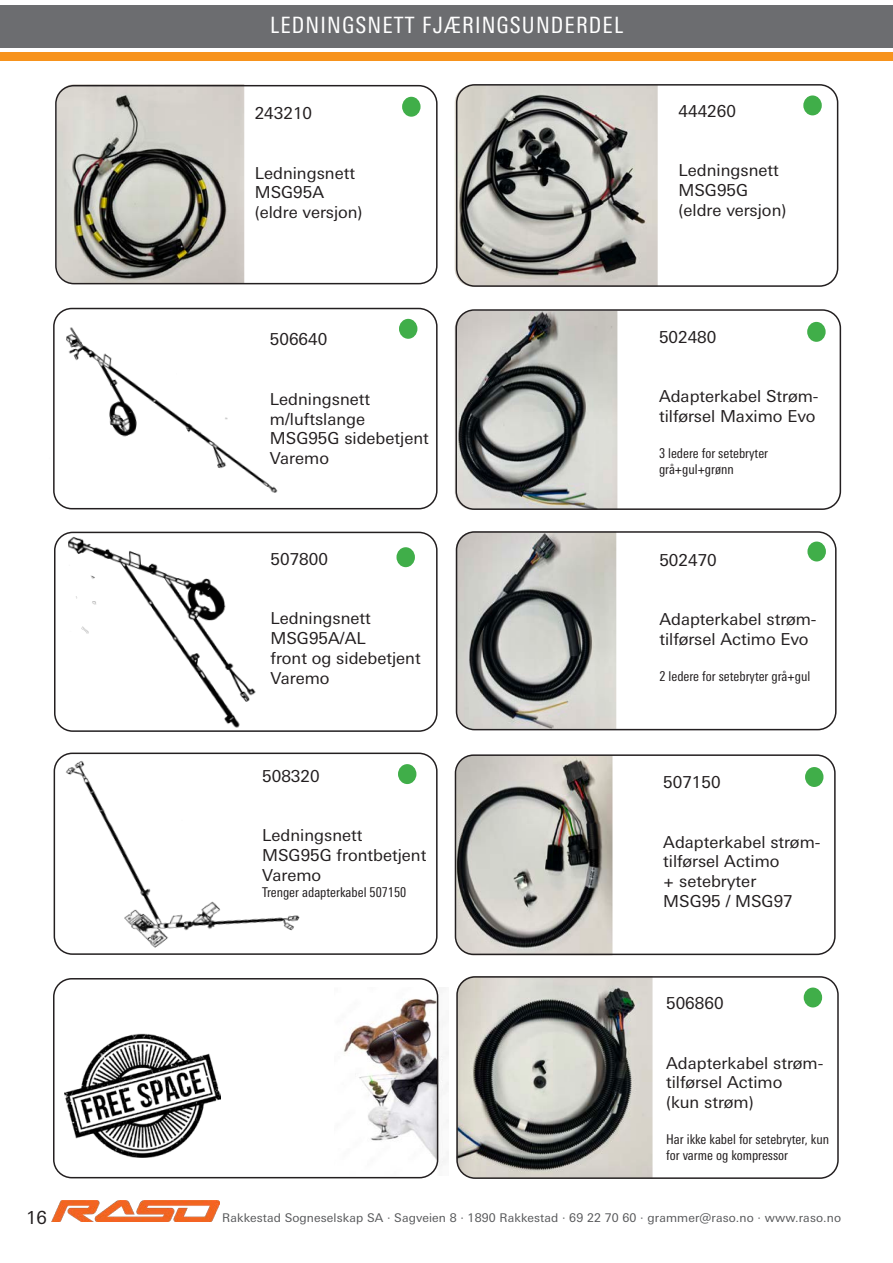
<style>
.page{position:relative;width:893px;height:1263px;background:#fff}
.page>*{position:absolute;margin:0;border:0;box-sizing:border-box;transform-origin:0 0}
.titel_fut{font:condensed 22.5px "Univers Next Pro";letter-spacing:.05em;color:#fff}
.t1{font:18px "Univers Next Pro";color:#231f20}
.t2{font:16.5px/19.8px "Univers Next Pro";color:#231f20}
.t3{font:condensed 13.5px/16.2px "Univers Next Pro";color:#231f20}
.t4{font:12px "Univers Next Pro";letter-spacing:.01em;color:#57585a}
</style>
<div class="page">
<img style="left:455px;top:312px;width:162px;height:198px">
<img style="left:456px;top:534px;width:160px;height:195px">
<img style="left:456px;top:757px;width:156px;height:198px">
<img style="left:459px;top:976px;width:193px;height:200px">
<img style="left:455px;top:85px;width:203px;height:202px">
<img style="left:57px;top:84px;width:187px;height:200px">
<div style="left:455px;top:754px;width:381px;height:201px;border:2px solid #231f20;border-radius:18px"></div>
<div style="left:55px;top:85px;width:383px;height:199px;border:2px solid #231f20;border-radius:18px"></div>
<div style="left:53px;top:308px;width:385px;height:201px;border:2px solid #231f20;border-radius:18px"></div>
<div style="left:456px;top:84px;width:382px;height:203px;border:2px solid #231f20;border-radius:18px"></div>
<div style="left:455px;top:309px;width:386px;height:201px;border:2px solid #231f20;border-radius:18px"></div>
<div style="left:54px;top:752px;width:384px;height:203px;border:2px solid #231f20;border-radius:18px"></div>
<div style="left:456px;top:531px;width:380px;height:199px;border:2px solid #231f20;border-radius:18px"></div>
<div style="left:0;top:6px;width:893px;height:42px;background:#6c6d70"></div>
<div style="left:0;top:52px;width:893px;height:9px;background:#f7931d"></div>
<div style="left:803px;top:95px;width:19px;height:20px;background:#40ae49;border-radius:50%"></div>
<div style="left:398px;top:764px;width:18px;height:20px;background:#40ae49;border-radius:50%"></div>
<div style="left:396px;top:547px;width:19px;height:20px;background:#40ae49;border-radius:50%"></div>
<div style="left:399px;top:319px;width:18px;height:20px;background:#40ae49;border-radius:50%"></div>
<div style="left:402px;top:97px;width:19px;height:20px;background:#40ae49;border-radius:50%"></div>
<div style="left:807px;top:322px;width:19px;height:20px;background:#40ae49;border-radius:50%"></div>
<div style="left:805px;top:767px;width:18px;height:20px;background:#40ae49;border-radius:50%"></div>
<div style="left:807px;top:541px;width:19px;height:20px;background:#40ae49;border-radius:50%"></div>
<img style="left:53px;top:310px;width:256px;height:200px">
<img style="left:54px;top:531px;width:219px;height:201px">
<img style="left:53px;top:755px;width:267px;height:200px">
<div style="left:456px;top:976px;width:383px;height:203px;border:2px solid #231f20;border-radius:18px"></div>
<div style="left:804px;top:987px;width:18px;height:20px;background:#40ae49;border-radius:50%"></div>
<img style="left:344px;top:987px;width:105px;height:188px">
<div style="left:53px;top:978px;width:385px;height:200px;border:2px solid #231f20;border-radius:18px"></div>
<img style="left:65px;top:1033px;width:155px;height:125px">
<img style="left:52px;top:1200px;width:167px;height:21px">
<p class="titel_fut" style="left:270px;top:12px;width:355px">LEDNINGSNETT FJÆRINGSUNDERDEL</p>
<p class="t2" style="left:255px;top:103px;width:59px">243210</p>
<p class="t2" style="left:255px;top:163px;width:102px">Ledningsnett<br>MSG95A</p>
<p class="t2" style="left:255px;top:202px;width:109px">(eldre versjon)</p>
<p class="t2" style="left:678px;top:101px;width:59px">444260</p>
<p class="t2" style="left:678px;top:161px;width:102px">Ledningsnett<br>MSG95G</p>
<p class="t2" style="left:678px;top:200px;width:109px">(eldre versjon)</p>
<p class="t2" style="left:270px;top:330px;width:59px">506640</p>
<p class="t2" style="left:270px;top:389px;width:102px">Ledningsnett</p>
<p class="t2" style="left:270px;top:409px;width:97px">m/luftslange</p>
<p class="t2" style="left:270px;top:429px;width:160px">MSG95G sidebetjent</p>
<p class="t2" style="left:270px;top:448px;width:61px">Varemo</p>
<p class="t2" style="left:271px;top:549px;width:59px">507800</p>
<p class="t2" style="left:271px;top:609px;width:102px">Ledningsnett<br>MSG95A/AL</p>
<p class="t2" style="left:271px;top:648px;width:152px">front og sidebetjent</p>
<p class="t2" style="left:271px;top:668px;width:61px">Varemo</p>
<p class="t2" style="left:262px;top:766px;width:59px">508320</p>
<p class="t2" style="left:262px;top:825px;width:166px">Ledningsnett<br>MSG95G frontbetjent<br>Varemo</p>
<p class="t3" style="left:262px;top:884px;width:146px">Trenger adapterkabel 507150</p>
<p class="t2" style="left:659px;top:327px;width:59px">502480</p>
<p class="t2" style="left:659px;top:386px;width:161px">Adapterkabel Strøm&shy;tilførsel Maximo Evo</p>
<p class="t3" style="left:659px;top:445px;width:111px">3 ledere for setebryter</p>
<p class="t3" style="left:659px;top:461px;width:76px">grå+gul+grønn</p>
<p class="t2" style="left:659px;top:550px;width:59px">502470</p>
<p class="t2" style="left:659px;top:609px;width:159px">Adapterkabel strøm&shy;tilførsel Actimo Evo</p>
<p class="t3" style="left:659px;top:668px;width:152px">2 ledere for setebryter grå+gul</p>
<p class="t2" style="left:663px;top:772px;width:59px">507150</p>
<p class="t2" style="left:663px;top:832px;width:159px">Adapterkabel strøm&shy;tilførsel Actimo</p>
<p class="t2" style="left:663px;top:871px;width:95px">+ setebryter</p>
<p class="t2" style="left:663px;top:891px;width:131px">MSG95 / MSG97</p>
<p class="t2" style="left:666px;top:993px;width:59px">506860</p>
<p class="t2" style="left:666px;top:1053px;width:159px">Adapterkabel strøm&shy;tilførsel Actimo</p>
<p class="t2" style="left:666px;top:1092px;width:89px">(kun strøm)</p>
<p class="t3" style="left:666px;top:1131px;width:165px">Har ikke kabel for setebryter, kun for varme og kompressor</p>
<p class="t1" style="left:26px;top:1207px;width:22px">16</p>
<p class="t4" style="left:222px;top:1210px;width:620px">Rakkestad Sogneselskap SA · Sagveien 8 · 1890 Rakkestad · 69 22 70 60 · grammer@raso.no · www.raso.no</p>
</div>
